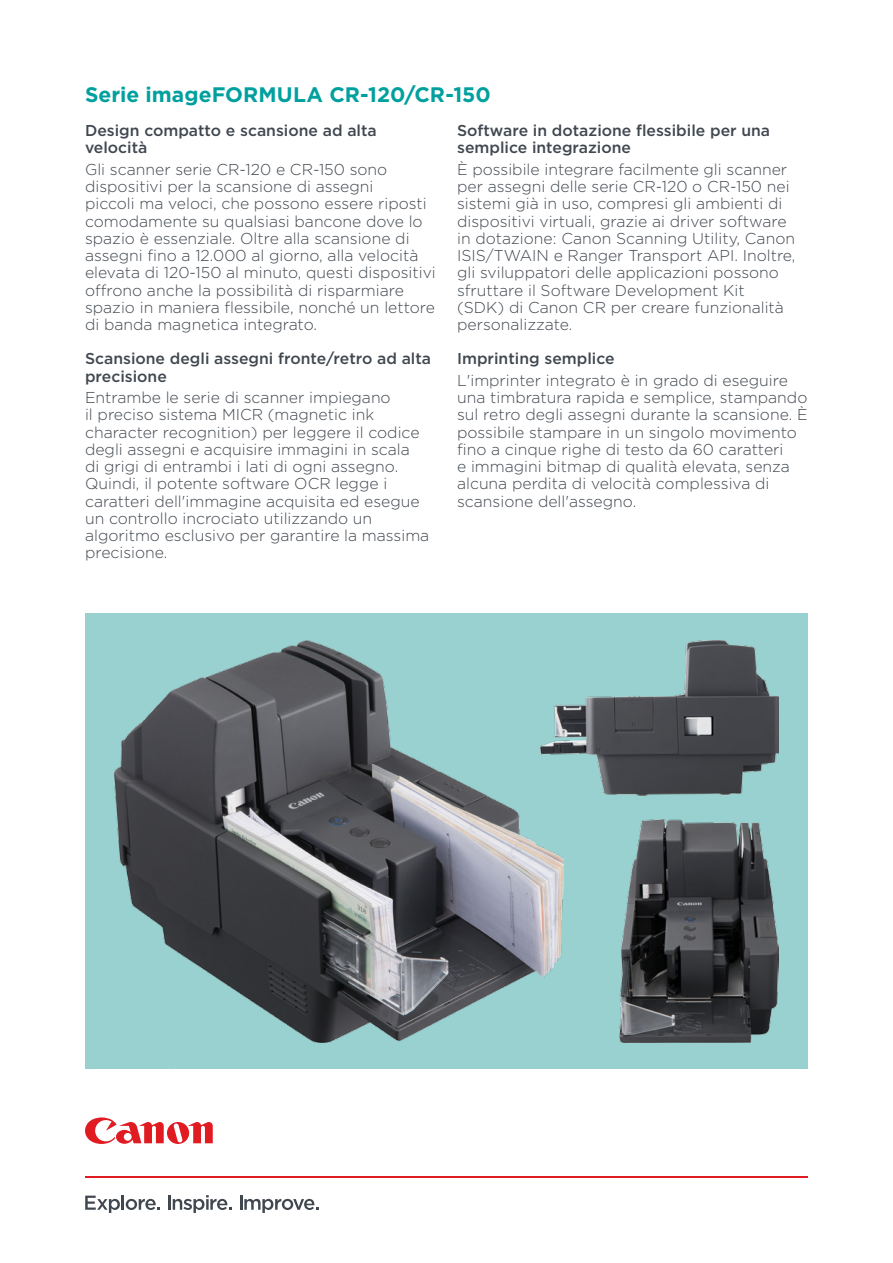
<style>
.page{position:relative;width:893px;height:1263px;background:#fff}
.page>*{position:absolute;margin:0;border:0;box-sizing:border-box;transform-origin:0 0}
.t1{font:700 21px "Gotham";color:#00a09e}
.t2{font:300 15.75px/17.2px "Gotham";color:#40474f}
.t3{font:500 15.75px/17.2px "Gotham";color:#40474f}
</style>
<div class="page">
<div style="left:85px;top:614px;width:723px;height:455px;background:#99d0d0"></div>
<img style="left:114px;top:640px;width:450px;height:402px">
<img style="left:541px;top:640px;width:238px;height:156px">
<img style="left:619px;top:819px;width:160px;height:223px">
<svg style="left:85px;top:1117px;width:146px;height:96px"></svg>
<svg style="left:240px;top:1195px;width:79px;height:18px"></svg>
<hr style="left:85px;top:1176px;width:723px;height:2px;background:#e11b22">
<h1 class="t1" style="left:85px;top:80px;width:407px">Serie imageFORMULA CR-120/CR-150</h1>
<p class="t3" style="left:85px;top:122px;width:293px">Design compatto e scansione ad alta velocità</p>
<p class="t2" style="left:85px;top:160px;width:352px">Gli scanner serie CR-120 e CR-150 sono dispositivi per la scansione di assegni<br>piccoli ma veloci, che possono essere riposti comodamente su qualsiasi bancone dove lo spazio è essenziale. Oltre alla scansione di assegni fino a 12.000 al giorno, alla velocità elevata di 120-150 al minuto, questi dispositivi offrono anche la possibilità di risparmiare spazio in maniera flessibile, nonché un lettore di banda magnetica integrato.</p>
<p class="t3" style="left:85px;top:350px;width:348px">Scansione degli assegni fronte/retro ad alta precisione</p>
<p class="t2" style="left:85px;top:388px;width:346px">Entrambe le serie di scanner impiegano<br>il preciso sistema MICR (magnetic ink character recognition) per leggere il codice degli assegni e acquisire immagini in scala<br>di grigi di entrambi i lati di ogni assegno.<br>Quindi, il potente software OCR legge i caratteri dell'immagine acquisita ed esegue un controllo incrociato utilizzando un algoritmo esclusivo per garantire la massima precisione.</p>
<p class="t3" style="left:457px;top:122px;width:315px">Software in dotazione flessibile per una semplice integrazione</p>
<p class="t2" style="left:457px;top:160px;width:340px">È possibile integrare facilmente gli scanner per assegni delle serie CR-120 o CR-150 nei sistemi già in uso, compresi gli ambienti di dispositivi virtuali, grazie ai driver software in dotazione: Canon Scanning Utility, Canon ISIS/TWAIN e Ranger Transport API. Inoltre, gli sviluppatori delle applicazioni possono sfruttare il Software Development Kit (SDK) di Canon CR per creare funzionalità personalizzate.</p>
<p class="t3" style="left:457px;top:350px;width:159px">Imprinting semplice</p>
<p class="t2" style="left:457px;top:371px;width:352px">L'imprinter integrato è in grado di eseguire una timbratura rapida e semplice, stampando sul retro degli assegni durante la scansione. È possibile stampare in un singolo movimento fino a cinque righe di testo da 60 caratteri<br>e immagini bitmap di qualità elevata, senza alcuna perdita di velocità complessiva di scansione dell'assegno.</p>
</div>
